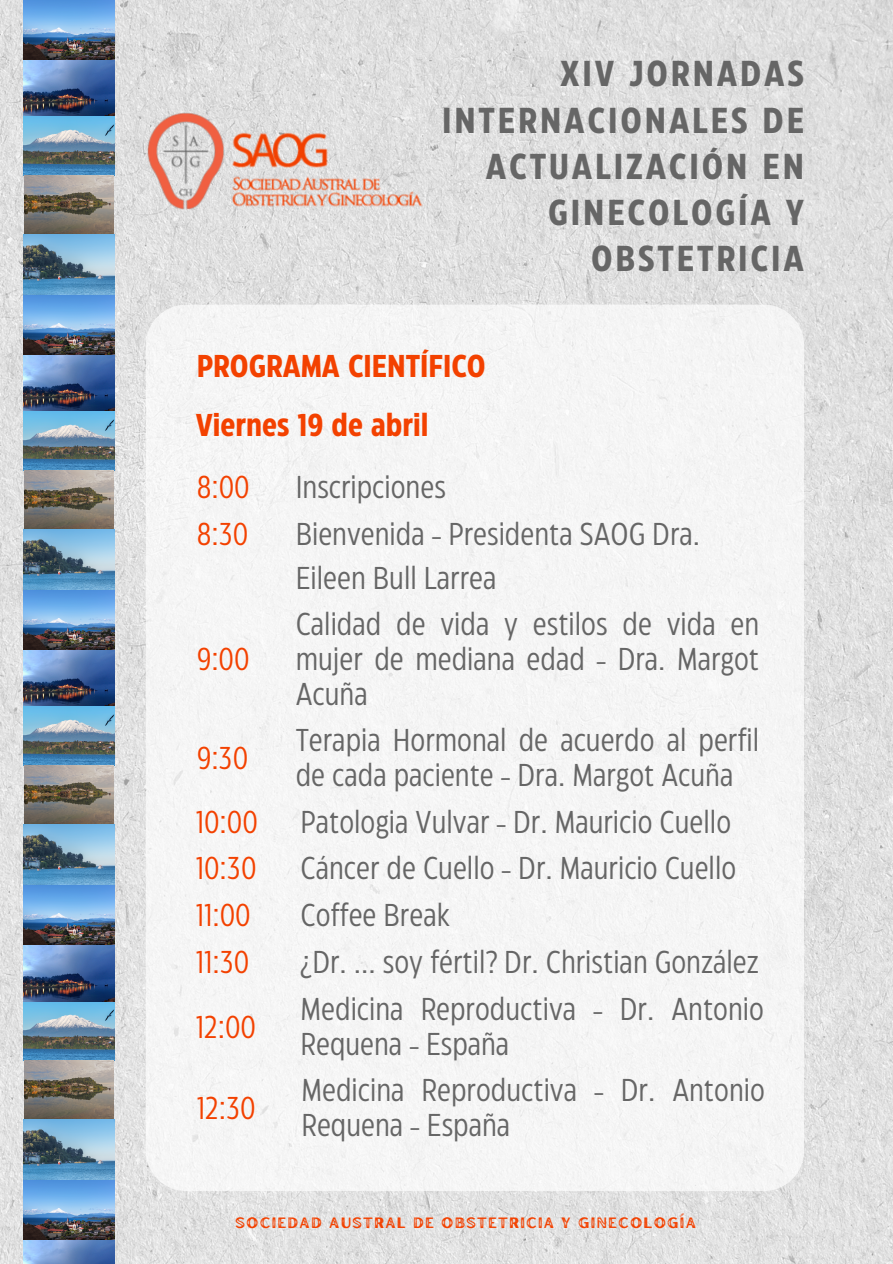
<style>
.page{position:relative;width:893px;height:1264px;background:#fff}
.page>*{position:absolute;margin:0;border:0;box-sizing:border-box;transform-origin:0 0}
.t1{font:700 36px/46.2px "Eastman Condensed";letter-spacing:.08em;color:#666;text-align:right}
.t2{font:31.5px/34.8px "Eastman Condensed";color:#666}
.t3{font:31.5px "Eastman Condensed";color:#f34100}
.t4{font:700 31.5px "Eastman Condensed";color:#f34100}
.t5{font:15px "Hertical Sans Texture";letter-spacing:.08em;color:#f34100}
</style>
<div class="page">
<img style="left:0;top:0;width:892px;height:1263px">
<div style="left:146px;top:304px;width:658px;height:887px;background:#f5f5f5;border-radius:41px"></div>
<img style="left:23px;top:0;width:92px;height:175px">
<img style="left:24px;top:175px;width:89px;height:59px">
<img style="left:23px;top:234px;width:92px;height:236px">
<img style="left:24px;top:470px;width:89px;height:59px">
<img style="left:23px;top:529px;width:92px;height:236px">
<img style="left:24px;top:765px;width:89px;height:59px">
<img style="left:23px;top:824px;width:92px;height:236px">
<img style="left:24px;top:1060px;width:89px;height:59px">
<img style="left:23px;top:1119px;width:92px;height:144px">
<img style="left:147px;top:105px;width:276px;height:123px">
<p class="t1" style="left:442px;top:53px;width:363px">XIV JORNADAS<br>INTERNACIONALES DE<br>ACTUALIZACIÓN EN<br>GINECOLOGÍA Y<br>OBSTETRICIA</p>
<h4 class="t4" style="left:197px;top:354px;width:290px">PROGRAMA CIENTÍFICO</h4>
<h4 class="t4" style="left:196px;top:412px;width:234px">Viernes 19 de abril</h4>
<h2 class="t3" style="left:197px;top:475px;width:55px">8:00</h2>
<h3 class="t3" style="left:197px;top:521px;width:53px">8:30</h3>
<h4 class="t3" style="left:197px;top:647px;width:54px">9:00</h4>
<h4 class="t3" style="left:197px;top:745px;width:53px">9:30</h4>
<p class="t2" style="left:296px;top:472px;width:152px">Inscripciones</p>
<p class="t2" style="left:296px;top:514px;width:406px;line-height:43.8px">Bienvenida - Presidenta SAOG Dra.<br>Eileen Bull Larrea</p>
<p class="t2" style="left:296px;top:609px;width:465px;text-align:justify">Calidad de vida y estilos de vida en mujer de mediana edad - Dra. Margot Acuña</p>
<p class="t2" style="left:296px;top:725px;width:465px">Terapia Hormonal de acuerdo al perfil de cada paciente - Dra. Margot Acuña</p>
<h4 class="t3" style="left:196px;top:809px;width:64px">10:00</h4>
<h4 class="t2" style="left:300px;top:806px;width:432px">Patologia Vulvar - Dr. Mauricio Cuello</h4>
<h4 class="t3" style="left:196px;top:856px;width:62px">10:30</h4>
<h4 class="t2" style="left:300px;top:853px;width:437px">Cáncer de Cuello - Dr. Mauricio Cuello</h4>
<h4 class="t3" style="left:196px;top:903px;width:56px">11:00</h4>
<h4 class="t2" style="left:300px;top:899px;width:151px">Coffee Break</h4>
<h4 class="t3" style="left:196px;top:949px;width:55px">11:30</h4>
<h4 class="t2" style="left:300px;top:946px;width:459px">¿Dr. ... soy fértil? Dr. Christian González</h4>
<h4 class="t3" style="left:196px;top:1014px;width:62px">12:00</h4>
<h4 class="t2" style="left:300px;top:993px;width:465px">Medicina Reproductiva - Dr. Antonio<br>Requena - España</h4>
<h4 class="t3" style="left:197px;top:1095px;width:60px">12:30</h4>
<h4 class="t2" style="left:301px;top:1074px;width:465px">Medicina Reproductiva - Dr. Antonio<br>Requena - España</h4>
<h4 class="t5" style="left:235px;top:1212px;width:462px">SOCIEDAD AUSTRAL DE OBSTETRICIA Y GINECOLOGÍA</h4>
</div>
